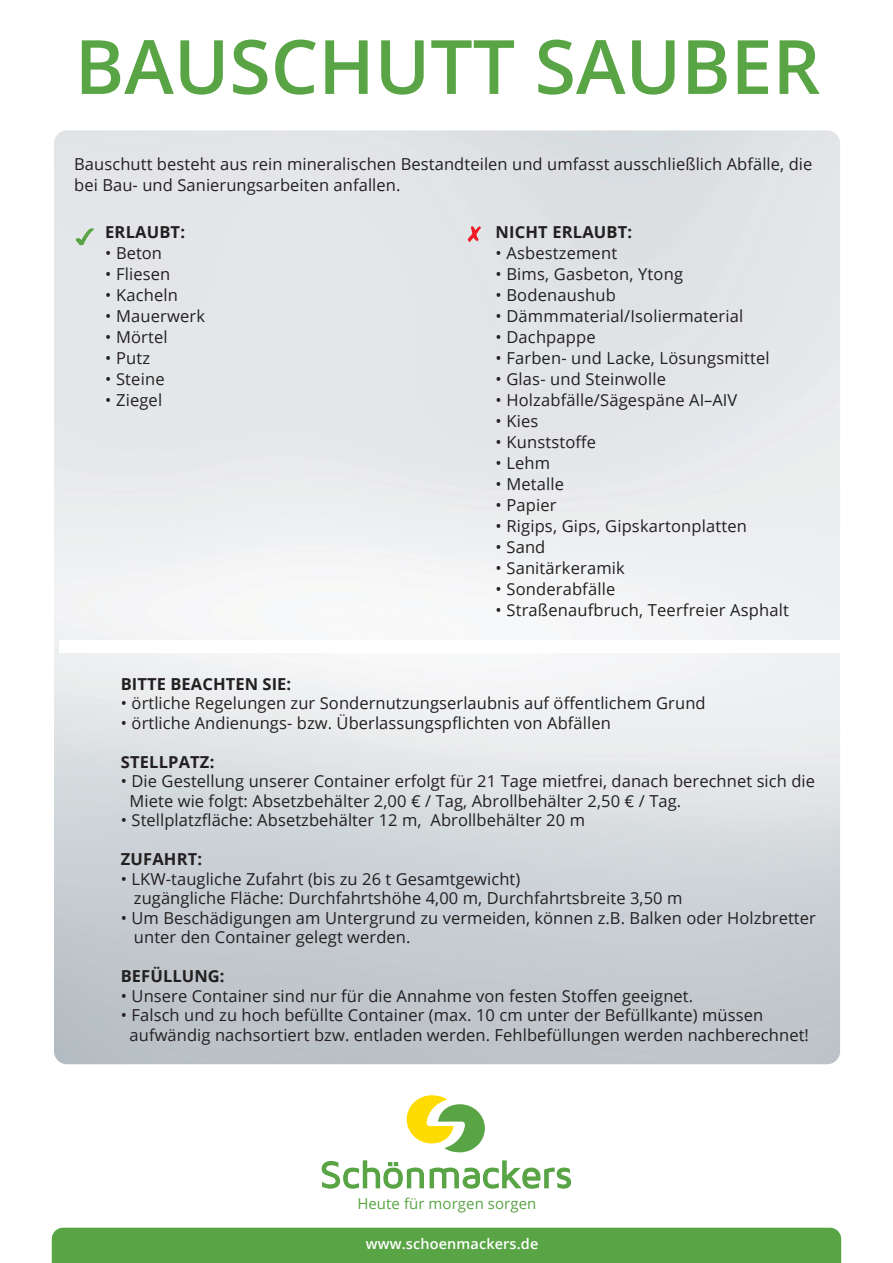
<style>
.page{position:relative;width:893px;height:1263px;background:#fff}
.page>*{position:absolute;margin:0;border:0;box-sizing:border-box;transform-origin:0 0}
.t1{font:600 75px "Open Sans";color:#59a445}
.t2{font:16.5px/19.5px "Open Sans";letter-spacing:.005em;color:#231f20}
.t3{font:700 16.5px "Open Sans";letter-spacing:.01em;color:#231f20}
.t4{font:15px "Open Sans";letter-spacing:.005em;color:#59a445}
.t5{font:600 14.4px "Open Sans";letter-spacing:.01em;color:#fff}
</style>
<div class="page">
<svg style="left:468px;top:226px;width:13px;height:16px"></svg>
<svg style="left:76px;top:228px;width:18px;height:17px"></svg>
<div style="left:52px;top:1228px;width:789px;height:35px;background:#59a445"></div>
<svg style="left:322px;top:1160px;width:102px;height:28px"></svg>
<svg style="left:430px;top:1160px;width:141px;height:29px"></svg>
<svg style="left:407px;top:1095px;width:78px;height:57px"></svg>
<h1 class="t1" style="left:75px;top:15px;width:747px">BAUSCHUTT SAUBER</h1>
<p class="t2" style="left:74px;top:153px;width:740px;line-height:21px">Bauschutt besteht aus rein mineralischen Bestandteilen und umfasst ausschließlich Abfälle, die bei Bau- und Sanierungsarbeiten anfallen.</p>
<p class="t3" style="left:105px;top:220px;width:81px">ERLAUBT:</p>
<p class="t2" style="left:105px;top:243px;width:58px">• Beton</p>
<p class="t2" style="left:105px;top:264px;width:67px">• Fliesen</p>
<p class="t2" style="left:105px;top:285px;width:74px">• Kacheln</p>
<p class="t2" style="left:105px;top:306px;width:101px">• Mauerwerk</p>
<p class="t2" style="left:105px;top:327px;width:64px">• Mörtel</p>
<p class="t2" style="left:105px;top:348px;width:46px">• Putz</p>
<p class="t2" style="left:105px;top:369px;width:61px">• Steine</p>
<p class="t2" style="left:105px;top:390px;width:58px">• Ziegel</p>
<p class="t3" style="left:496px;top:220px;width:138px">NICHT ERLAUBT:</p>
<p class="t2" style="left:496px;top:243px;width:123px">• Asbestzement</p>
<p class="t2" style="left:496px;top:264px;width:189px">• Bims, Gasbeton, Ytong</p>
<p class="t2" style="left:496px;top:285px;width:122px">• Bodenaushub</p>
<p class="t2" style="left:496px;top:306px;width:249px">• Dämmmaterial/Isoliermaterial</p>
<p class="t2" style="left:496px;top:327px;width:102px">• Dachpappe</p>
<p class="t2" style="left:496px;top:348px;width:276px">• Farben- und Lacke, Lösungsmittel</p>
<p class="t2" style="left:496px;top:369px;width:172px">• Glas- und Steinwolle</p>
<p class="t2" style="left:496px;top:390px;width:243px">• Holzabfälle/Sägespäne AI–AIV</p>
<p class="t2" style="left:496px;top:411px;width:44px">• Kies</p>
<p class="t2" style="left:496px;top:432px;width:102px">• Kunststoffe</p>
<p class="t2" style="left:496px;top:453px;width:56px">• Lehm</p>
<p class="t2" style="left:496px;top:474px;width:70px">• Metalle</p>
<p class="t2" style="left:496px;top:495px;width:63px">• Papier</p>
<p class="t2" style="left:496px;top:516px;width:253px">• Rigips, Gips, Gipskartonplatten</p>
<p class="t2" style="left:496px;top:537px;width:51px">• Sand</p>
<p class="t2" style="left:496px;top:558px;width:131px">• Sanitärkeramik</p>
<p class="t2" style="left:496px;top:579px;width:121px">• Sonderabfälle</p>
<p class="t2" style="left:496px;top:600px;width:295px">• Straßenaufbruch, Teerfreier Asphalt</p>
<p class="t3" style="left:121px;top:672px;width:172px">BITTE BEACHTEN SIE:</p>
<p class="t2" style="left:121px;top:693px;width:586px">• örtliche Regelungen zur Sondernutzungserlaubnis auf öffentlichem Grund</p>
<p class="t2" style="left:121px;top:712px;width:492px">• örtliche Andienungs- bzw. Überlassungspflichten von Abfällen</p>
<p class="t3" style="left:121px;top:750px;width:95px">STELLPATZ:</p>
<p class="t2" style="left:130px;top:771px;width:687px;text-indent:-9px">• Die Gestellung unserer Container erfolgt für 21 Tage mietfrei, danach berechnet sich die<br>Miete wie folgt: Absetzbehälter 2,00 € / Tag, Abrollbehälter 2,50 € / Tag.</p>
<p class="t2" style="left:121px;top:810px;width:466px">• Stellplatzfläche: Absetzbehälter 12 m, Abrollbehälter 20 m</p>
<p class="t3" style="left:121px;top:847px;width:83px">ZUFAHRT:</p>
<p class="t2" style="left:134px;top:868px;width:550px;text-indent:-13px">• LKW-taugliche Zufahrt (bis zu 26 t Gesamtgewicht)<br>zugängliche Fläche: Durchfahrtshöhe 4,00 m, Durchfahrtsbreite 3,50 m</p>
<p class="t2" style="left:134px;top:907px;width:683px;text-indent:-13px">• Um Beschädigungen am Untergrund zu vermeiden, können z.B. Balken oder Holzbretter unter den Container gelegt werden.</p>
<p class="t3" style="left:121px;top:964px;width:105px">BEFÜLLUNG:</p>
<p class="t2" style="left:121px;top:985px;width:574px">• Unsere Container sind nur für die Annahme von festen Stoffen geeignet.</p>
<p class="t2" style="left:130px;top:1005px;width:681px;text-indent:-9px">• Falsch und zu hoch befüllte Container (max. 10 cm unter der Befüllkante) müssen aufwändig nachsortiert bzw. entladen werden. Fehlbefüllungen werden nachberechnet!</p>
<p class="t4" style="left:357px;top:1193px;width:180px">Heute für morgen sorgen</p>
<p class="t5" style="left:366px;top:1233px;width:174px">www.schoenmackers.de</p>
</div>
